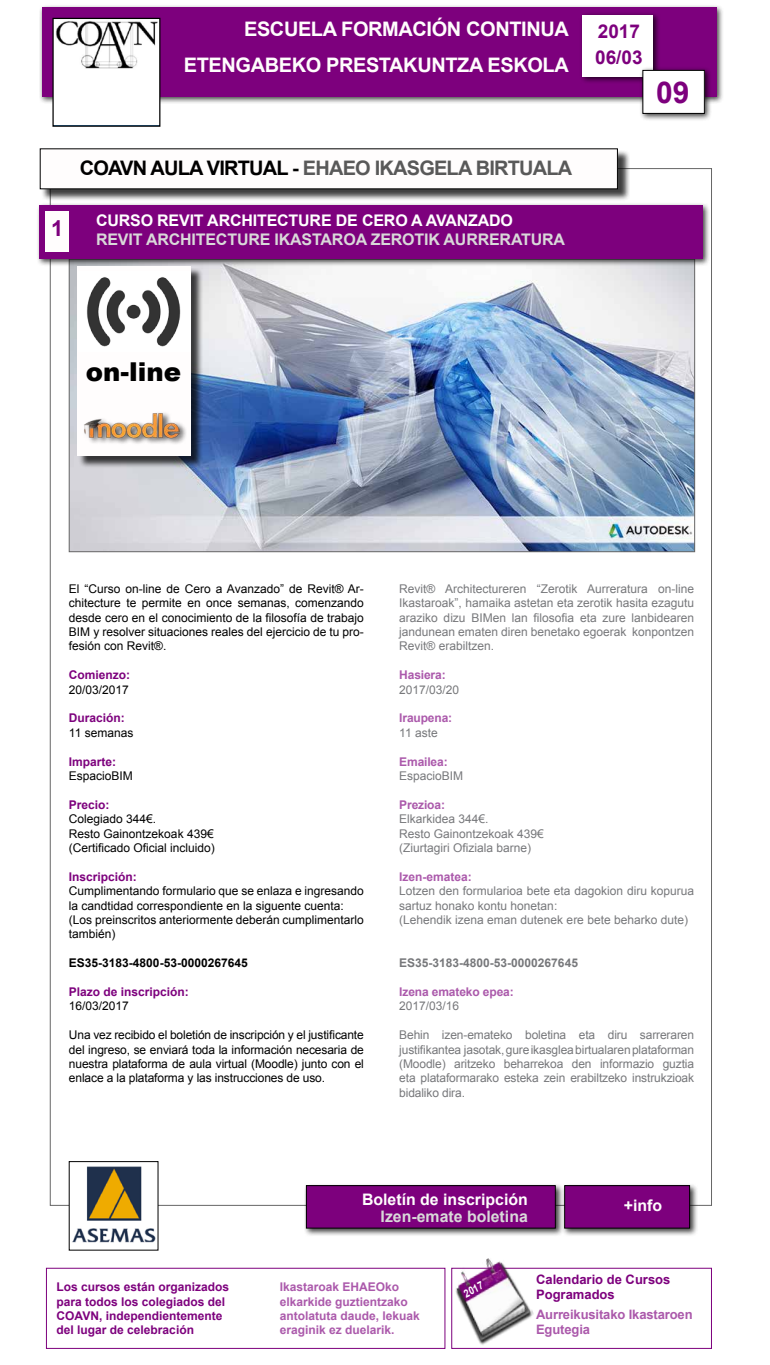
<style>
.page{position:relative;width:770px;height:1365px;background:#fff}
.page>*{position:absolute;margin:0;border:0;box-sizing:border-box;transform-origin:0 0}
.t1{font:700 30px "Arial";color:#7d007d}
.t2{font:900 26px "Arial";color:#000}
.t3{font:700 22px "Arial";color:#7d007d}
.t4{font:700 20px/36px "Arial";letter-spacing:-.02em;color:#fffdfd;text-align:right}
.t5{font:700 20px "Arial";letter-spacing:-.04em;color:#595959}
.t6{font:700 19px/25.9px "Arial";color:#7d007d}
.t7{font:700 16px "Arial";letter-spacing:-.01em;color:#d9d9d9}
.t8{font:700 16px "Arial";letter-spacing:-.01em;color:#fff}
.t9{font:700 15.9px "Arial";color:#fffdfd}
.t10{font:700 15.9px "Arial";color:#d9d9d9}
.t11{font:700 13px/15px "Arial";letter-spacing:-.01em;color:#ab59ab}
.t12{font:700 13px/15px "Arial";color:#7d007d}
.t13{font:12px/14.4px "Arial";color:#000;text-align:justify}
.t14{font:12px/14.4px "Arial";color:#77787b;text-align:justify}
.t15{font:700 12px/14.4px "Arial";color:#7d007d}
.t16{font:700 12px/14.4px "Arial";color:#ab59ab}
.t17{font:700 12px "Arial";color:#000}
.t18{font:700 12px "Arial";color:#77787b}
.t19{font:700 10.9px "Arial";color:#fff;scale:.84 1}
.s1{color:#000}
</style>
<div class="page">
<div style="left:39px;top:4px;width:685px;height:100px;background:#000;opacity:.75"></div>
<div style="left:42px;top:7px;width:675px;height:89px;background:#7d007d"></div>
<div style="left:579px;top:12px;width:82px;height:72px;background:#000;opacity:.75"></div>
<div style="left:582px;top:15px;width:71px;height:62px;background:#fff"></div>
<div style="left:639px;top:66px;width:73px;height:55px;background:#000;opacity:.75"></div>
<div style="left:643px;top:70px;width:61px;height:43px;background:#fff"></div>
<div style="left:642px;top:70px;width:63px;height:44px;border:1px solid #000"></div>
<img style="left:54px;top:20px;width:104px;height:84px">
<div style="left:52px;top:18px;width:108px;height:109px;border:1px solid #000"></div>
<img style="left:71px;top:266px;width:622px;height:284px">
<div style="left:41px;top:150px;width:589px;height:52px;background:#000;opacity:.75"></div>
<div style="left:40px;top:149px;width:577px;height:40px;background:#fffdfd"></div>
<div style="left:36px;top:202px;width:674px;height:64px;background:#000;opacity:.75"></div>
<div style="left:40px;top:205px;width:663px;height:54px;background:#7d007d"></div>
<div style="left:45px;top:211px;width:24px;height:41px;background:#fffdfd"></div>
<div style="left:451px;top:1268px;width:261px;height:81px;background:#fff;border:1px solid #7d007d"></div>
<div style="left:46px;top:1268px;width:399px;height:81px;background:#fff;border:1px solid #7d007d"></div>
<img style="left:451px;top:1258px;width:87px;height:91px">
<div style="left:562px;top:1183px;width:136px;height:54px;background:#000;opacity:.75"></div>
<div style="left:565px;top:1186px;width:125px;height:42px;background:#7d007d"></div>
<div style="left:564px;top:1185px;width:126px;height:44px;border:1px solid #000"></div>
<div style="left:304px;top:1183px;width:260px;height:54px;background:#000;opacity:.75"></div>
<div style="left:306px;top:1186px;width:249px;height:42px;background:#7d007d"></div>
<div style="left:306px;top:1185px;width:250px;height:44px;border:1px solid #000"></div>
<div style="left:78px;top:268px;width:125px;height:201px;background:#000;opacity:.75"></div>
<div style="left:77px;top:266px;width:113px;height:190px;background:#fffdfd"></div>
<div style="left:78px;top:271px;width:113px;height:80px;background:#fff"></div>
<img style="left:86px;top:277px;width:95px;height:70px">
<div style="left:82px;top:411px;width:105px;height:34px;background:#000;opacity:.75"></div>
<img style="left:84px;top:411px;width:96px;height:34px">
<img style="left:72px;top:1166px;width:84px;height:77px">
<h3 class="t4" style="left:184px;top:12px;width:387px">ESCUELA FORMACIÓN CONTINUA<br>ETENGABEKO PRESTAKUNTZA ESKOLA</h3>
<h3 class="t6" style="left:595px;top:19px;width:49px">2017<br>06/03</h3>
<h1 class="t1" style="left:656px;top:73px;width:35px">09</h1>
<h3 class="t3" style="left:51px;top:214px;width:14px">1</h3>
<h3 class="t5" style="left:80px;top:155px;width:494px"><span class="s1">COAVN AULA VIRTUAL -</span> EHAEO IKASGELA BIRTUALA</h3>
<h3 class="t8" style="left:96px;top:210px;width:418px">CURSO REVIT ARCHITECTURE DE CERO A AVANZADO</h3>
<h3 class="t7" style="left:96px;top:229px;width:471px">REVIT ARCHITECTURE IKASTAROA ZEROTIK AURRERATURA</h3>
<h2 class="t2" style="left:86px;top:352px;width:97px">on-line</h2>
<p class="t13" style="left:69px;top:581px;width:296px">El “Curso on-line de Cero a Avanzado” de Revit® Ar&shy;chitecture te permite en once semanas, comenzando desde cero en el conocimiento de la filosofía de trabajo BIM y resolver situaciones reales del ejercicio de tu pro&shy;fesión con Revit®.</p>
<p class="t15" style="left:69px;top:668px;width:63px">Comienzo:</p>
<p class="t13" style="left:69px;top:682px;width:62px">20/03/2017</p>
<p class="t15" style="left:69px;top:711px;width:58px">Duración:</p>
<p class="t13" style="left:69px;top:725px;width:66px">11 semanas</p>
<p class="t15" style="left:69px;top:754px;width:49px">Imparte:</p>
<p class="t13" style="left:69px;top:769px;width:66px">EspacioBIM</p>
<p class="t15" style="left:69px;top:798px;width:42px">Precio:</p>
<p class="t13" style="left:69px;top:812px;width:148px;text-align:left">Colegiado 344€.<br>Resto Gainontzekoak 439€ (Certificado Oficial incluido)</p>
<p class="t15" style="left:69px;top:870px;width:70px">Inscripción:</p>
<p class="t13" style="left:69px;top:884px;width:296px;text-align:left">Cumplimentando formulario que se enlaza e ingresando la candtidad correspondiente en la siguente cuenta: (Los preinscritos anteriormente deberán cumplimentarlo también)</p>
<p class="t17" style="left:69px;top:955px;width:180px">ES35-3183-4800-53-0000267645</p>
<p class="t15" style="left:69px;top:985px;width:122px">Plazo de inscripción:</p>
<p class="t13" style="left:69px;top:999px;width:62px">16/03/2017</p>
<p class="t13" style="left:69px;top:1028px;width:296px">Una vez recibido el boletión de inscripción y el justificante del ingreso, se enviará toda la información necesaria de nuestra plataforma de aula virtual (Moodle) junto con el enlace a la plataforma y las instrucciones de uso.</p>
<p class="t14" style="left:399px;top:581px;width:297px">Revit® Architectureren “Zerotik Aurreratura on-line Ikastaroak”, hamaika astetan eta zerotik hasita ezagutu araziko dizu BIMen lan filosofia eta zure lanbidearen jandunean ematen diren benetako egoerak konpontzen Revit® erabiltzen.</p>
<p class="t16" style="left:399px;top:668px;width:48px">Hasiera:</p>
<p class="t14" style="left:399px;top:682px;width:62px">2017/03/20</p>
<p class="t16" style="left:399px;top:711px;width:55px">Iraupena:</p>
<p class="t14" style="left:399px;top:725px;width:40px">11 aste</p>
<p class="t16" style="left:399px;top:754px;width:50px">Emailea:</p>
<p class="t14" style="left:399px;top:769px;width:66px">EspacioBIM</p>
<p class="t16" style="left:399px;top:798px;width:47px">Prezioa:</p>
<p class="t14" style="left:399px;top:812px;width:146px;text-align:left">Elkarkidea 344€.<br>Resto Gainontzekoak 439€ (Ziurtagiri Ofiziala barne)</p>
<p class="t16" style="left:399px;top:870px;width:74px">Izen-ematea:</p>
<p class="t14" style="left:399px;top:884px;width:296px;text-align:left">Lotzen den formularioa bete eta dagokion diru kopurua sartuz honako kontu honetan:<br>(Lehendik izena eman dutenek ere bete beharko dute)</p>
<p class="t18" style="left:399px;top:955px;width:180px">ES35-3183-4800-53-0000267645</p>
<p class="t16" style="left:399px;top:985px;width:116px">Izena emateko epea:</p>
<p class="t14" style="left:399px;top:999px;width:62px">2017/03/16</p>
<p class="t14" style="left:399px;top:1028px;width:296px">Behin izen-emateko boletina eta diru sarreraren justifikantea jasotak, gure ikasglea birtualaren plataforman (Moodle) aritzeko beharrekoa den informazio guztia eta plataformarako esteka zein erabiltzeko instrukzioak bidaliko dira.</p>
<h3 class="t9" style="left:362px;top:1188px;width:167px">Boletín de inscripción</h3>
<h3 class="t10" style="left:381px;top:1205px;width:149px">Izen-emate boletina</h3>
<h3 class="t9" style="left:624px;top:1195px;width:40px">+info</h3>
<p class="t15" style="left:57px;top:1280px;width:174px">Los cursos están organizados para todos los colegiados del<br>COAVN, independientemente del lugar de celebración</p>
<p class="t16" style="left:280px;top:1280px;width:142px">Ikastaroak EHAEOko elkarkide guztientzako antolatuta daude, lekuak eraginik ez duelarik.</p>
<p class="t19" style="left:461px;top:1288px;width:26px;rotate:-28deg">2017</p>
<p class="t12" style="left:536px;top:1272px;width:136px">Calendario de Cursos<br>Pogramados</p>
<p class="t11" style="left:536px;top:1307px;width:158px">Aurreikusitako Ikastaroen<br>Egutegia</p>
</div>
